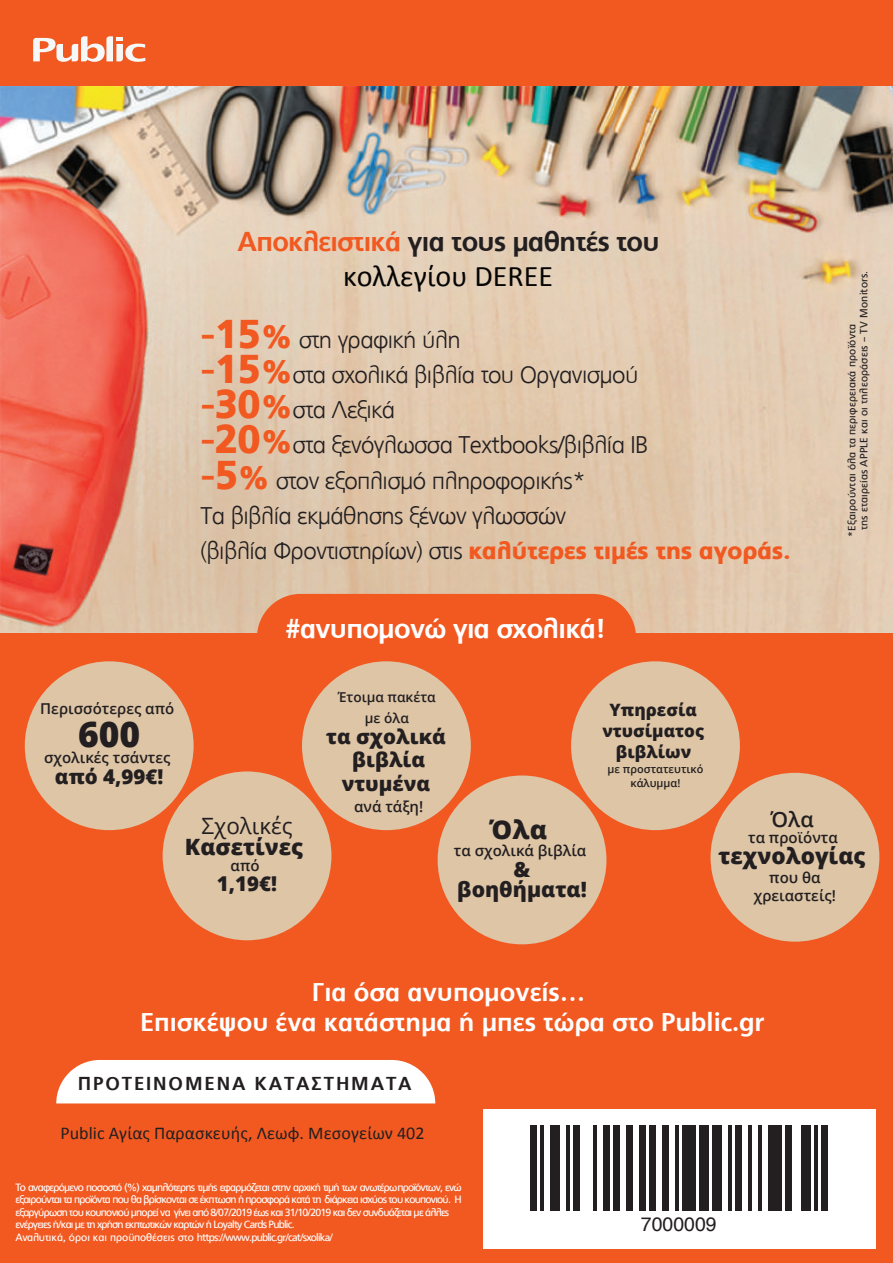
<style>
.page{position:relative;width:893px;height:1263px;background:#f15921}
.page>*{position:absolute;margin:0;border:0;box-sizing:border-box;transform-origin:0 0}
.t1{font:800 35.4px "Open Sans";color:#231f20}
.t2{font:30px "Calibri";color:#050504}
.t3{font:700 27.15px "PF Catalog";letter-spacing:-.025em;color:#231f20}
.t4{font:700 27.15px "PF Catalog";letter-spacing:-.025em;color:#fff}
.t5{font:800 25.95px "Open Sans";color:#231f20}
.t6{font:700 25.5px/30.6px "PF Catalog";color:#fff;text-align:center}
.t7{font:300 24px/35.2px "PF Catalog";letter-spacing:-.025em;color:#231f20}
.t8{font:800 22.5px "Open Sans";color:#231f20}
.t9{font:22.5px "Open Sans";color:#231f20}
.t10{font:800 21.15px/20.4px "Open Sans";color:#231f20;text-align:center}
.t11{font:600 21.15px "Open Sans";color:#231f20}
.t12{font:800 20.4px/23.9px "Open Sans";color:#231f20;text-align:center}
.t13{font:19.5px "Helvetica";color:#231f20}
.t14{font:700 18.6px "PF Catalog";letter-spacing:.1em;color:#231f20}
.t15{font:18px "Calibri";color:#231f20}
.t16{font:800 17.1px/21.1px "Open Sans";color:#231f20;text-align:center}
.t17{font:600 15px/18.5px "Open Sans";color:#231f20;text-align:center}
.t18{font:600 13.65px/21.1px "Open Sans";color:#231f20;text-align:center}
.t19{font:600 10.95px/14.2px "Open Sans";color:#231f20;text-align:center}
.t20{font:10.5px/12.6px "PF Catalog";letter-spacing:-.075em;color:#fff}
.t21{font:10.5px/12px "PF Catalog";letter-spacing:.015em;color:#231f20}
.s1{color:#f15921}
.s2{font-weight:900;font-size:40.05px;color:#f15921}
.s3{font-weight:900;font-size:32.1px;color:#f15921}
.s4{font-weight:900;color:#f15921}
</style>
<div class="page">
<img style="left:0;top:87px;width:893px;height:545px">
<svg style="left:33px;top:36px;width:112px;height:26px"></svg>
<div style="left:483px;top:1109px;width:392px;height:140px;background:#fff"></div>
<div style="left:25px;top:661px;width:169px;height:169px;background:#ddc5a6;border-radius:50%"></div>
<div style="left:163px;top:771px;width:168px;height:169px;background:#ddc5a6;border-radius:50%"></div>
<div style="left:438px;top:775px;width:168px;height:169px;background:#ddc5a6;border-radius:50%"></div>
<div style="left:710px;top:773px;width:169px;height:169px;background:#ddc5a6;border-radius:50%"></div>
<div style="left:257px;top:594px;width:379px;height:87px;background:#f15921;border-radius:44px"></div>
<div style="left:56px;top:1060px;width:379px;height:43px;background:#fff"></div>
<div style="left:302px;top:661px;width:169px;height:169px;background:#ddc5a6;border-radius:50%"></div>
<div style="left:571px;top:661px;width:169px;height:169px;background:#ddc5a6;border-radius:50%"></div>
<div style="left:530px;top:1125px;width:7px;height:85px;background:#231f20"></div>
<hr style="left:540px;top:1125px;width:3px;height:85px;background:#231f20">
<div style="left:550px;top:1125px;width:10px;height:85px;background:#231f20"></div>
<hr style="left:566px;top:1125px;width:4px;height:85px;background:#231f20">
<div style="left:573px;top:1125px;width:7px;height:85px;background:#231f20"></div>
<hr style="left:593px;top:1125px;width:3px;height:85px;background:#231f20">
<div style="left:603px;top:1125px;width:6px;height:85px;background:#231f20"></div>
<div style="left:613px;top:1125px;width:6px;height:85px;background:#231f20"></div>
<div style="left:626px;top:1125px;width:7px;height:85px;background:#231f20"></div>
<div style="left:639px;top:1125px;width:7px;height:85px;background:#231f20"></div>
<div style="left:649px;top:1125px;width:7px;height:85px;background:#231f20"></div>
<div style="left:662px;top:1125px;width:7px;height:85px;background:#231f20"></div>
<hr style="left:676px;top:1125px;width:3px;height:85px;background:#231f20">
<div style="left:682px;top:1125px;width:13px;height:85px;background:#231f20"></div>
<div style="left:699px;top:1125px;width:10px;height:85px;background:#231f20"></div>
<div style="left:712px;top:1125px;width:10px;height:85px;background:#231f20"></div>
<hr style="left:728px;top:1125px;width:4px;height:85px;background:#231f20">
<div style="left:735px;top:1125px;width:7px;height:85px;background:#231f20"></div>
<hr style="left:748px;top:1125px;width:4px;height:85px;background:#231f20">
<hr style="left:758px;top:1125px;width:3px;height:85px;background:#231f20">
<div style="left:768px;top:1125px;width:13px;height:85px;background:#231f20"></div>
<div style="left:785px;top:1125px;width:6px;height:85px;background:#231f20"></div>
<div style="left:801px;top:1125px;width:10px;height:85px;background:#231f20"></div>
<hr style="left:814px;top:1125px;width:4px;height:85px;background:#231f20">
<div style="left:821px;top:1125px;width:7px;height:85px;background:#231f20"></div>
<h3 class="t3" style="left:237px;top:226px;width:424px"><span class="s1">Αποκλειστικά</span> για τους µαθητές τoυ</h3>
<h2 class="t2" style="left:343px;top:257px;width:212px">κολλεγίου DEREE</h2>
<p class="t7" style="left:200px;top:322px;width:591px"><span class="s2">-15</span><span class="s3">%</span> στη γραφική ύλη<br><span class="s2">-15</span><span class="s3">%</span>στα σχολικά βιβλία του Οργανισµού<br><span class="s2">-30</span><span class="s3">%</span>στα Λεξικά<br><span class="s2">-20</span><span class="s3">%</span>στα ξενόγλωσσα Textbooks/βιβλία ΙΒ<br><span class="s2">-5</span><span class="s3">%</span> στον εξοπλισµό πληροφορικής*<br>Τα βιβλία εκµάθησης ξένων γλωσσών<br>(βιβλία Φροντιστηρίων) στις <span class="s4">καλύτερες τιµές της αγοράs.</span></p>
<p class="t21" style="left:846px;top:530px;width:261px;text-indent:-6px;rotate:-90deg">*Εξαιρούνται όλα τα περιφερειακά προϊόντα<br>της εταιρείας APPLE και οι τηλεοράσεις – TV Monitors.</p>
<h3 class="t4" style="left:286px;top:613px;width:322px">#ανυποµονώ για σχολικά!</h3>
<h3 class="t17" style="left:40px;top:699px;width:136px">Περισσότερες από</h3>
<h1 class="t1" style="left:78px;top:707px;width:64px">600</h1>
<h3 class="t17" style="left:44px;top:748px;width:128px">σχολικές τσάντες</h3>
<h3 class="t12" style="left:55px;top:764px;width:110px">από 4,99€!</h3>
<h3 class="t9" style="left:201px;top:811px;width:93px">Σχολικές</h3>
<h3 class="t8" style="left:185px;top:830px;width:120px">Κασετίνες</h3>
<h3 class="t17" style="left:231px;top:856px;width:30px">από</h3>
<h3 class="t12" style="left:217px;top:870px;width:62px">1,19€!</h3>
<h3 class="t18" style="left:338px;top:686px;width:99px">Έτοιμα πακέτα με όλα</h3>
<h3 class="t12" style="left:326px;top:723px;width:121px">τα σχολικά βιβλία ντυμένα</h3>
<h3 class="t17" style="left:354px;top:797px;width:71px">ανά τάξη!</h3>
<h3 class="t5" style="left:490px;top:809px;width:58px">Όλα</h3>
<h3 class="t17" style="left:454px;top:841px;width:134px">τα σχολικά βιβλία</h3>
<h3 class="t10" style="left:457px;top:858px;width:131px">&amp; βοηθήματα!</h3>
<h3 class="t16" style="left:602px;top:698px;width:103px">Υπηρεσία ντυσίματος βιβλίων</h3>
<p class="t19" style="left:607px;top:761px;width:97px">με προστατευτικό κάλυμμα!</p>
<h3 class="t11" style="left:771px;top:805px;width:44px">Όλα</h3>
<h3 class="t17" style="left:748px;top:828px;width:91px">τα προϊόντα</h3>
<h3 class="t8" style="left:719px;top:839px;width:148px">τεχνολογίας</h3>
<h3 class="t17" style="left:754px;top:867px;width:84px">που θα χρειαστείς!</h3>
<h3 class="t6" style="left:140px;top:977px;width:626px">Για όσα ανυποµονείς…<br>Επισκέψου ένα κατάστηµα ή µπες τώρα στο Public.gr</h3>
<h3 class="t14" style="left:78px;top:1072px;width:335px">ΠΡΟΤΕΙΝΟΜΕΝΑ ΚΑΤΑΣΤΗΜΑΤΑ</h3>
<h3 class="t15" style="left:60px;top:1121px;width:366px">Public Αγίας Παρασκευής, Λεωφ. Μεσογείων 402</h3>
<p class="t20" style="left:16px;top:1181px;width:448px">Το αναφερόµενο ποσοστό (%) χαµηλότερης τιµής εφαρµόζεται στην αρχική τιµή των ανωτέρωπροϊόντων, ενώ εξαιρούνται τα προϊόντα που θα βρίσκονται σε έκπτωση ή προσφορά κατά τη διάρκεια ισχύος του κουπονιού. Η εξαργύρωση του κουπονιού µπορεί να γίνει από 8/07/2019 έως και 31/10/2019 και δεν συνδυάζεται µε άλλες ενέργειες ή/και µε τη χρήση εκπτωτικών καρτών ή Loyalty Cards Public.<br>Aναλυτικά, όροι και προϋποθέσεις στο https://www.public.gr/cat/sxolika/</p>
<h3 class="t13" style="left:641px;top:1209px;width:77px">7000009</h3>
</div>
